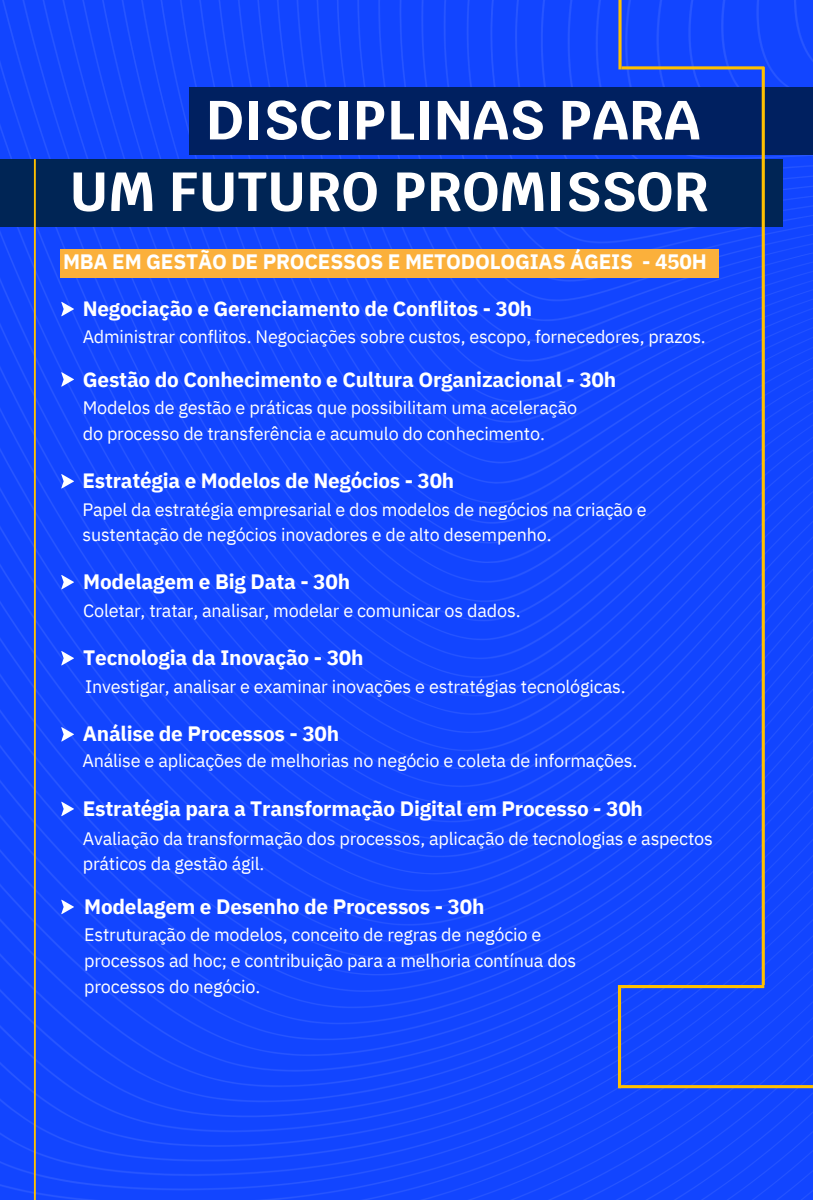
<style>
.page{position:relative;width:813px;height:1200px;background:#fff}
.page>*{position:absolute;margin:0;border:0;box-sizing:border-box;transform-origin:0 0}
.t1{font:700 55px/71.6px "Krub";color:#fff;text-align:right}
.t2{font:700 20.81px "IBM Plex Sans";letter-spacing:-.01em;color:#fff}
.t3{font:700 20.69px "IBM Plex Sans";letter-spacing:-.01em;color:#fff}
.t4{font:18.06px/25.8px "IBM Plex Sans";letter-spacing:-.01em;color:#fff}
.t5{font:17.94px/25.3px "IBM Plex Sans";letter-spacing:-.01em;color:#fff}
</style>
<div class="page">
<img style="left:0;top:0;width:812px;height:1200px">
<div style="left:0;top:159px;width:781px;height:68px;background:#002555"></div>
<div style="left:189px;top:88px;width:623px;height:67px;background:#002060"></div>
<svg style="left:61px;top:727px;width:13px;height:15px"></svg>
<svg style="left:61px;top:802px;width:13px;height:14px"></svg>
<svg style="left:61px;top:900px;width:13px;height:14px"></svg>
<hr style="left:621px;top:66px;width:143px;height:3px;background:#ffc000">
<hr style="left:618px;top:0;width:3px;height:69px;background:#ffc000">
<hr style="left:618px;top:1085px;width:194px;height:3px;background:#ffc000">
<svg style="left:617px;top:988px;width:4px;height:100px"></svg>
<hr style="left:617px;top:985px;width:147px;height:3px;background:#ffc000">
<hr style="left:761px;top:67px;width:3px;height:918px;background:#ffc000">
<hr style="left:34px;top:159px;width:2px;height:1041px;background:#ffc000">
<svg style="left:61px;top:302px;width:13px;height:14px"></svg>
<svg style="left:61px;top:372px;width:13px;height:15px"></svg>
<svg style="left:61px;top:474px;width:13px;height:15px"></svg>
<svg style="left:61px;top:575px;width:13px;height:14px"></svg>
<svg style="left:61px;top:651px;width:13px;height:14px"></svg>
<div style="left:61px;top:249px;width:657px;height:29px;background:#fbb03b"></div>
<h1 class="t1" style="left:69px;top:84px;width:640px">DISCIPLINAS PARA<br>UM FUTURO PROMISSOR</h1>
<p class="t2" style="left:63px;top:248px;width:645px">MBA EM GESTÃO DE PROCESSOS E METODOLOGIAS ÁGEIS - 450H</p>
<p class="t3" style="left:83px;top:295px;width:451px">Negociação e Gerenciamento de Conflitos - 30h</p>
<p class="t5" style="left:83px;top:324px;width:624px">Administrar conflitos. Negociações sobre custos, escopo, fornecedores, prazos.</p>
<p class="t2" style="left:83px;top:365px;width:535px">Gestão do Conhecimento e Cultura Organizacional - 30h</p>
<p class="t4" style="left:83px;top:394px;width:496px">Modelos de gestão e práticas que possibilitam uma aceleração do processo de transferência e acumulo do conhecimento.</p>
<p class="t3" style="left:82px;top:467px;width:373px">Estratégia e Modelos de Negócios - 30h</p>
<p class="t5" style="left:82px;top:496px;width:565px">Papel da estratégia empresarial e dos modelos de negócios na criação e sustentação de negócios inovadores e de alto desempenho.</p>
<p class="t2" style="left:83px;top:568px;width:268px">Modelagem e Big Data - 30h</p>
<p class="t4" style="left:83px;top:597px;width:438px">Coletar, tratar, analisar, modelar e comunicar os dados.</p>
<p class="t2" style="left:83px;top:644px;width:282px">Tecnologia da Inovação - 30h</p>
<p class="t4" style="left:85px;top:673px;width:542px">Investigar, analisar e examinar inovações e estratégias tecnológicas.</p>
<p class="t2" style="left:83px;top:720px;width:258px">Análise de Processos - 30h</p>
<p class="t4" style="left:82px;top:748px;width:556px">Análise e aplicações de melhorias no negócio e coleta de informações.</p>
<p class="t2" style="left:83px;top:795px;width:561px">Estratégia para a Transformação Digital em Processo - 30h</p>
<p class="t4" style="left:83px;top:825px;width:631px">Avaliação da transformação dos processos, aplicação de tecnologias e aspectos práticos da gestão ágil.</p>
<p class="t2" style="left:84px;top:893px;width:401px">Modelagem e Desenho de Processos - 30h</p>
<p class="t4" style="left:84px;top:922px;width:493px">Estruturação de modelos, conceito de regras de negócio e processos ad hoc; e contribuição para a melhoria contínua dos processos do negócio.</p>
</div>
